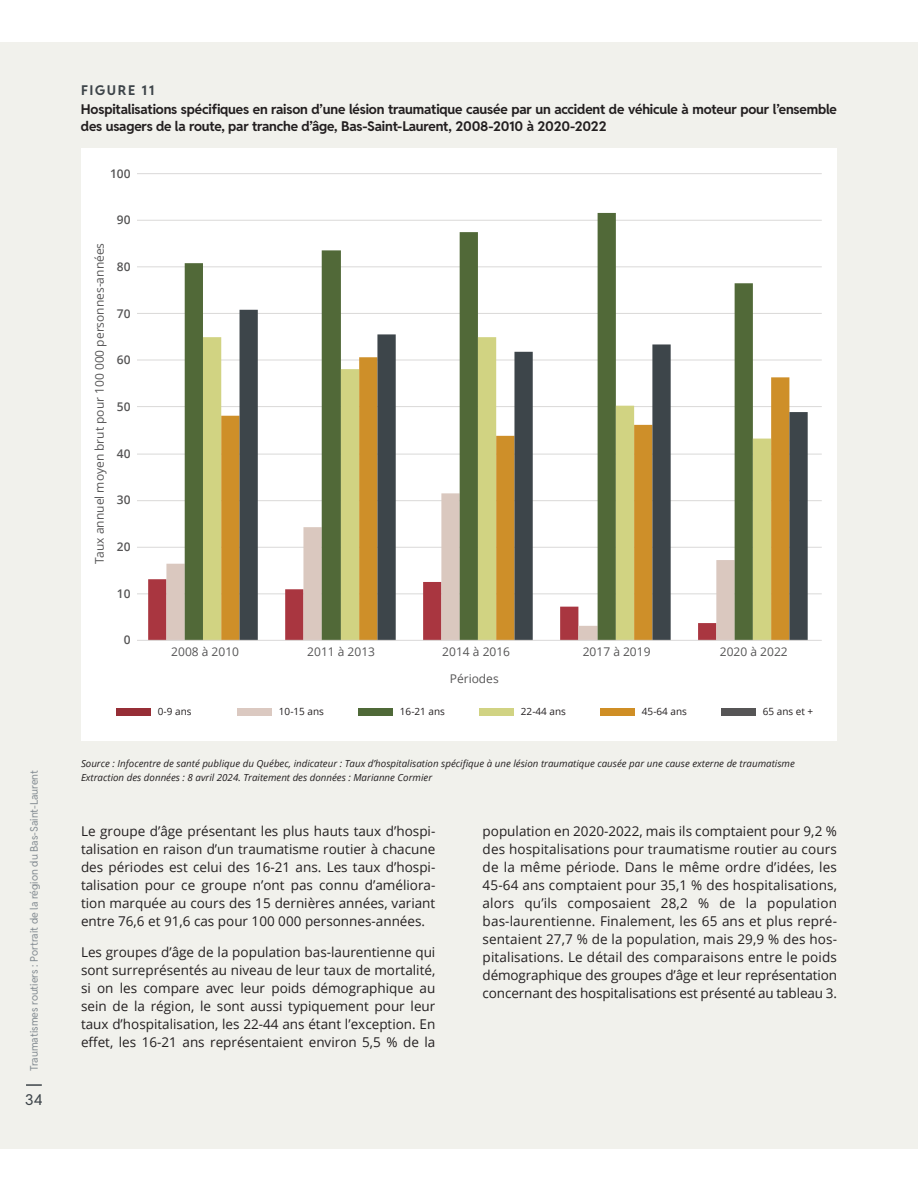
<style>
.page{position:relative;width:918px;height:1188px;background:#fff}
.page>*{position:absolute;margin:0;border:0;box-sizing:border-box;transform-origin:0 0}
.t1{font:15px "Reddit Sans";color:#3d4449}
.t2{font:13.5px/18px "Open Sans";color:#231f20;text-align:justify}
.t3{font:700 13.5px/16.5px "Reddit Sans";letter-spacing:-.01em;color:#231f20}
.t4{font:700 13.5px "Reddit Sans";letter-spacing:.115em;color:#3d4449}
.t5{font:12px "Open Sans";color:#565556}
.t6{font:600 12px "Open Sans";color:#565556}
.t7{font:10.5px "Reddit Sans";color:#858d93}
.t8{font:9.9px "Open Sans";color:#231f20}
.t9{font:italic 9.75px/13.5px "Open Sans";color:#231f20}
.t10{font:8.25px "Calibri";letter-spacing:-.005em;color:#595959}
.t11{font:8.25px "Calibri";letter-spacing:.05em;color:#595959}
</style>
<div class="page">
<div style="left:0;top:42px;width:918px;height:1107px;background:#f1f1ec"></div>
<div style="left:81px;top:148px;width:756px;height:593px;background:#fff"></div>
<svg style="left:137px;top:173px;width:685px;height:468px"></svg>
<div style="left:117px;top:708px;width:34px;height:7px;background:#962e36"></div>
<div style="left:238px;top:708px;width:34px;height:7px;background:#dbc9c1"></div>
<div style="left:359px;top:708px;width:34px;height:7px;background:#4f6938"></div>
<div style="left:480px;top:708px;width:34px;height:7px;background:#d1d383"></div>
<div style="left:601px;top:708px;width:34px;height:7px;background:#cf8e25"></div>
<div style="left:722px;top:708px;width:34px;height:7px;background:#565556"></div>
<svg style="left:26px;top:1084px;width:16px;height:2px"></svg>
<p class="t7" style="left:26px;top:1071px;width:303px;rotate:-90deg">Traumatismes routiers : Portrait de la région du Bas-Saint-Laurent</p>
<p class="t1" style="left:25px;top:1088px;width:19px">34</p>
<p class="t4" style="left:81px;top:78px;width:75px">FIGURE 11</p>
<p class="t3" style="left:81px;top:100px;width:758px">Hospitalisations spécifiques en raison d’une lésion traumatique causée par un accident de véhicule à moteur pour l’ensemble des usagers de la route, par tranche d’âge, Bas-Saint-Laurent, 2008-2010 à 2020-2022</p>
<p class="t6" style="left:110px;top:165px;width:22px">100</p>
<p class="t6" style="left:117px;top:212px;width:15px">90</p>
<p class="t6" style="left:117px;top:258px;width:15px">80</p>
<p class="t6" style="left:117px;top:305px;width:15px">70</p>
<p class="t6" style="left:117px;top:352px;width:15px">60</p>
<p class="t6" style="left:117px;top:398px;width:15px">50</p>
<p class="t6" style="left:117px;top:445px;width:15px">40</p>
<p class="t6" style="left:117px;top:492px;width:15px">30</p>
<p class="t6" style="left:117px;top:538px;width:15px">20</p>
<p class="t6" style="left:117px;top:585px;width:15px">10</p>
<p class="t6" style="left:124px;top:632px;width:8px">0</p>
<p class="t11" style="left:114px;top:168px;width:14px">100</p>
<p class="t11" style="left:118px;top:215px;width:10px">90</p>
<p class="t5" style="left:91px;top:564px;width:323px;rotate:-90deg">Taux annuel moyen brut pour 100 000 personnes-années</p>
<p class="t11" style="left:118px;top:261px;width:10px">80</p>
<p class="t11" style="left:118px;top:308px;width:10px">70</p>
<p class="t11" style="left:118px;top:354px;width:10px">60</p>
<p class="t11" style="left:118px;top:401px;width:10px">50</p>
<p class="t11" style="left:118px;top:447px;width:10px">40</p>
<p class="t11" style="left:118px;top:494px;width:10px">30</p>
<p class="t11" style="left:118px;top:541px;width:10px">20</p>
<p class="t11" style="left:118px;top:587px;width:10px">10</p>
<p class="t11" style="left:122px;top:635px;width:6px">0</p>
<p class="t5" style="left:171px;top:644px;width:69px">2008 à 2010</p>
<p class="t5" style="left:307px;top:644px;width:69px">2011 à 2013</p>
<p class="t5" style="left:442px;top:644px;width:69px">2014 à 2016</p>
<p class="t5" style="left:583px;top:644px;width:69px">2017 à 2019</p>
<p class="t5" style="left:720px;top:644px;width:69px">2020 à 2022</p>
<p class="t10" style="left:183px;top:646px;width:42px">2008 à 2010</p>
<p class="t10" style="left:320px;top:646px;width:42px">2011 à 2013</p>
<p class="t10" style="left:458px;top:646px;width:42px">2014 à 2016</p>
<p class="t10" style="left:595px;top:646px;width:42px">2017 à 2019</p>
<p class="t10" style="left:733px;top:646px;width:42px">2020 à 2022</p>
<p class="t5" style="left:450px;top:671px;width:50px">Périodes</p>
<p class="t8" style="left:158px;top:705px;width:35px">0-9 ans</p>
<p class="t8" style="left:279px;top:705px;width:47px">10-15 ans</p>
<p class="t8" style="left:400px;top:705px;width:47px">16-21 ans</p>
<p class="t8" style="left:521px;top:705px;width:47px">22-44 ans</p>
<p class="t8" style="left:642px;top:705px;width:47px">45-64 ans</p>
<p class="t8" style="left:763px;top:705px;width:52px">65 ans et +</p>
<p class="t9" style="left:81px;top:757px;width:715px">Source : Infocentre de santé publique du Québec, indicateur : Taux d’hospitalisation spécifique à une lésion traumatique causée par une cause externe de traumatisme<br>Extraction des données : 8 avril 2024. Traitement des données : Marianne Cormier</p>
<p class="t2" style="left:81px;top:822px;width:356px">Le groupe d’âge présentant les plus hauts taux d’hospi&shy;talisation en raison d’un traumatisme routier à chacune des périodes est celui des 16-21 ans. Les taux d’hospi&shy;talisation pour ce groupe n’ont pas connu d’améliora&shy;tion marquée au cours des 15 dernières années, variant entre 76,6 et 91,6 cas pour 100 000 personnes-années.</p>
<p class="t2" style="left:81px;top:943px;width:356px">Les groupes d’âge de la population bas-laurentienne qui sont surreprésentés au niveau de leur taux de mortalité, si on les compare avec leur poids démographique au sein de la région, le sont aussi typiquement pour leur taux d’hospitalisation, les 22-44 ans étant l’exception. En effet, les 16-21 ans représentaient environ 5,5 % de la</p>
<p class="t2" style="left:483px;top:822px;width:356px">population en 2020-2022, mais ils comptaient pour 9,2 % des hospitalisations pour traumatisme routier au cours de la même période. Dans le même ordre d’idées, les 45-64 ans comptaient pour 35,1 % des hospitalisations, alors qu’ils composaient 28,2 % de la population bas-laurentienne. Finalement, les 65 ans et plus repré&shy;sentaient 27,7 % de la population, mais 29,9 % des hos&shy;pitalisations. Le détail des comparaisons entre le poids démographique des groupes d’âge et leur représentation concernant des hospitalisations est présenté au tableau 3.</p>
</div>
